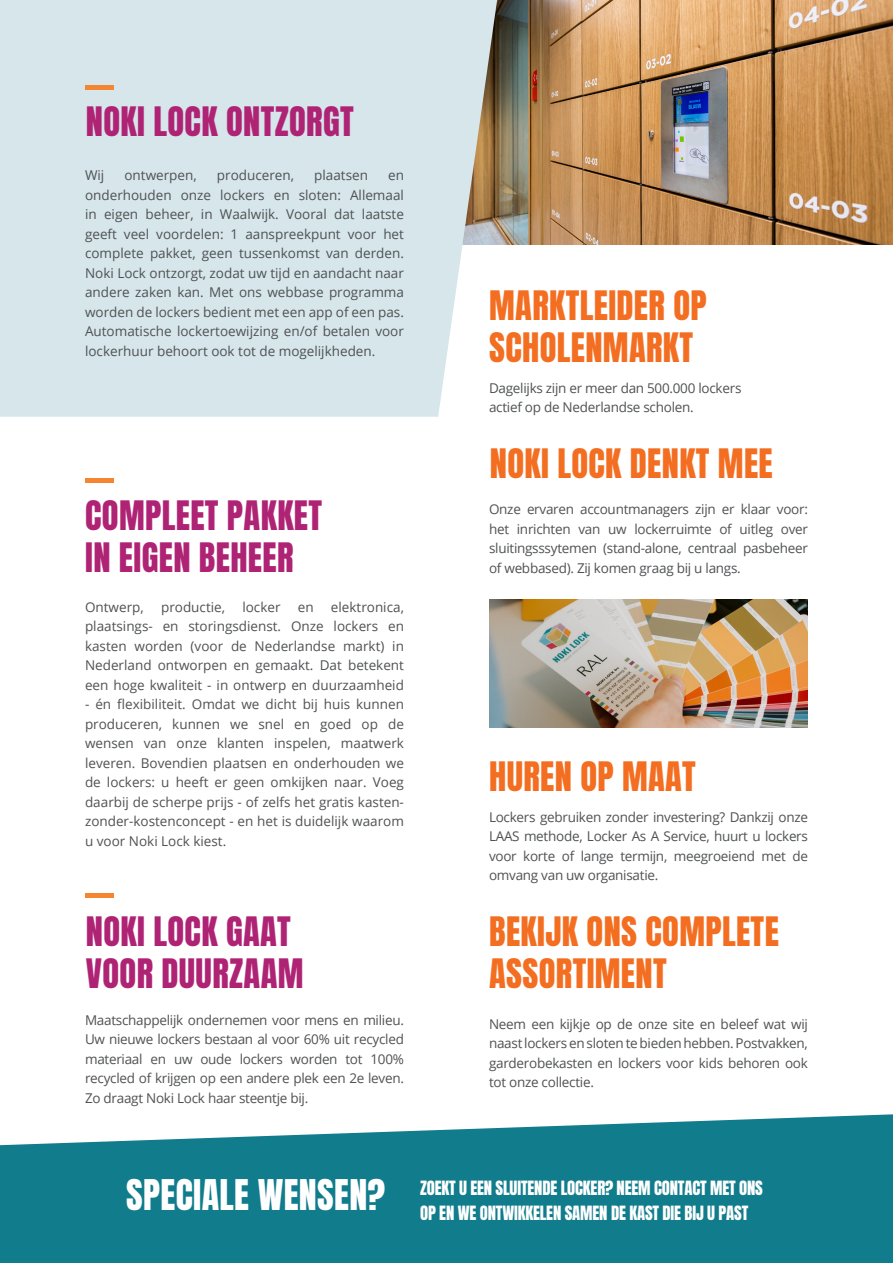
<style>
.page{position:relative;width:893px;height:1263px;background:#fff}
.page>*{position:absolute;margin:0;border:0;box-sizing:border-box;transform-origin:0 0}
.t1{font:36px "Anton";letter-spacing:.01em;color:#fff}
.t2{font:34.5px/42px "Anton";letter-spacing:.01em;color:#f36e21}
.t3{font:34.5px/42px "Anton";letter-spacing:.01em;color:#af2375}
.t4{font:16.65px "Anton";letter-spacing:-.01em;color:#fff}
.t5{font:13.5px/19.5px "Open Sans";letter-spacing:-.02em;color:#4f5153;text-align:justify}
.t6{font:13.5px "Open Sans";color:#4f5153}
</style>
<div class="page">
<img style="left:497px;top:0;width:396px;height:244px">
<div style="left:0;top:0;width:497px;height:417px;background:#d6e6eb"></div>
<svg style="left:0;top:1114px;width:893px;height:149px;background:#298998"></svg>
<div style="left:86px;top:893px;width:28px;height:5px;background:#f58631"></div>
<div style="left:85px;top:478px;width:28px;height:5px;background:#f58631"></div>
<div style="left:86px;top:85px;width:28px;height:5px;background:#f58631"></div>
<img style="left:489px;top:600px;width:319px;height:127px">
<p class="t3" style="left:86px;top:103px;width:269px">NOKI LOCK ONTZORGT</p>
<p class="t5" style="left:85px;top:165px;width:21px">Wij</p>
<p class="t6" style="left:124px;top:166px;width:74px">ontwerpen,</p>
<p class="t6" style="left:217px;top:166px;width:79px">produceren,</p>
<p class="t6" style="left:314px;top:166px;width:55px">plaatsen</p>
<p class="t5" style="left:85px;top:165px;width:320px;text-indent:303px">en onderhouden onze lockers en sloten: Allemaal in eigen beheer, in Waalwijk. Vooral dat laatste geeft veel voordelen: 1 aanspreekpunt voor het complete pakket, geen tussenkomst van derden.<br>Noki Lock ontzorgt, zodat uw tijd en aandacht naar andere zaken kan. Met ons webbase programma worden de lockers bedient met een app of een pas.<br>Automatische lockertoewijzing en/of betalen voor lockerhuur behoort ook tot de mogelijkheden.</p>
<p class="t3" style="left:85px;top:497px;width:238px">COMPLEET PAKKET</p>
<p class="t3" style="left:85px;top:539px;width:210px">IN EIGEN BEHEER</p>
<p class="t5" style="left:85px;top:597px;width:320px;text-indent:246px">elektronica, plaatsings- en storingsdienst. Onze lockers en kasten worden (voor de Nederlandse markt) in Nederland ontworpen en gemaakt. Dat betekent een hoge kwaliteit - in ontwerp en duurzaamheid</p>
<p class="t5" style="left:85px;top:694px;width:320px">- én flexibiliteit. Omdat we dicht bij huis kunnen produceren, kunnen we snel en goed op de wensen van onze klanten inspelen, maatwerk leveren. Bovendien plaatsen en onderhouden we de lockers: u heeft er geen omkijken naar. Voeg daarbij de scherpe prijs - of zelfs het gratis kasten&shy;zonder-kostenconcept - en het is duidelijk waarom u voor Noki Lock kiest.</p>
<p class="t6" style="left:85px;top:598px;width:60px">Ontwerp,</p>
<p class="t6" style="left:161px;top:598px;width:65px">productie,</p>
<p class="t5" style="left:242px;top:597px;width:40px">locker</p>
<p class="t5" style="left:298px;top:597px;width:17px">en</p>
<p class="t2" style="left:489px;top:288px;width:219px">MARKTLEIDER OP</p>
<p class="t2" style="left:489px;top:330px;width:205px">SCHOLENMARKT</p>
<p class="t5" style="left:489px;top:378px;width:254px">Dagelijks zijn er meer dan 500.000 lockers</p>
<p class="t5" style="left:489px;top:397px;width:206px">actief op de Nederlandse scholen.</p>
<p class="t2" style="left:490px;top:445px;width:284px">NOKI LOCK DENKT MEE</p>
<p class="t5" style="left:489px;top:499px;width:320px">Onze ervaren accountmanagers zijn er klaar voor: het inrichten van uw lockerruimte of uitleg over sluitingsssytemen (stand-alone, centraal pasbeheer of webbased). Zij komen graag bij u langs.</p>
<p class="t2" style="left:489px;top:758px;width:208px">HUREN OP MAAT</p>
<p class="t5" style="left:489px;top:807px;width:320px">Lockers gebruiken zonder investering? Dankzij onze LAAS methode, Locker As A Service, huurt u lockers voor korte of lange termijn, meegroeiend met de omvang van uw organisatie.</p>
<p class="t3" style="left:86px;top:913px;width:219px">NOKI LOCK GAAT<br>VOOR DUURZAAM</p>
<p class="t2" style="left:489px;top:913px;width:291px">BEKIJK ONS COMPLETE<br>ASSORTIMENT</p>
<p class="t5" style="left:85px;top:1009px;width:320px">Maatschappelijk ondernemen voor mens en milieu.<br>Uw nieuwe lockers bestaan al voor 60% uit recycled materiaal en uw oude lockers worden tot 100% recycled of krijgen op een andere plek een 2e leven.<br>Zo draagt Noki Lock haar steentje bij.</p>
<p class="t5" style="left:489px;top:1013px;width:320px">Neem een kijkje op de onze site en beleef wat wij naast lockers en sloten te bieden hebben. Postvakken, garderobekasten en lockers voor kids behoren ook tot onze collectie.</p>
<p class="t1" style="left:126px;top:1177px;width:260px">SPECIALE WENSEN?</p>
<p class="t4" style="left:420px;top:1179px;width:344px">ZOEKT U EEN SLUITENDE LOCKER? NEEM CONTACT MET ONS</p>
<p class="t4" style="left:420px;top:1204px;width:330px">OP EN WE ONTWIKKELEN SAMEN DE KAST DIE BIJ U PAST</p>
</div>
